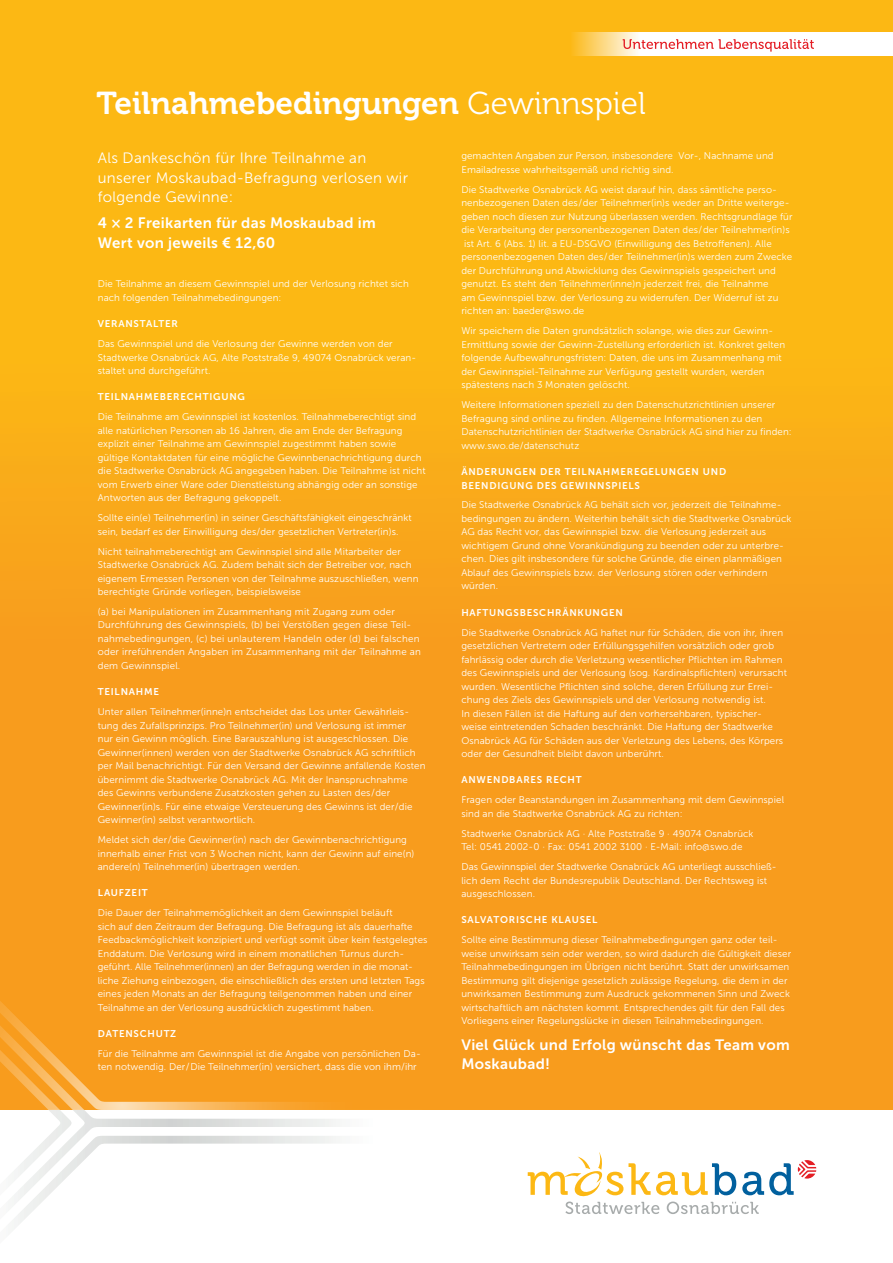
<style>
.page{position:relative;width:893px;height:1263px;background:#fff}
.page>*{position:absolute;margin:0;border:0;box-sizing:border-box;transform-origin:0 0}
.t1{font:31.5px "Museo 700";color:#fff}
.t2{font:15px/19.5px "Museo Sans 700";letter-spacing:.02em;color:#fff}
.t3{font:15px/19.5px "Museo Sans 300";letter-spacing:.02em;color:#fff}
.t4{font:9.75px/13.5px "Museo Sans 300";letter-spacing:.01em;color:#fff}
.t5{font:9.75px/13.5px "Museo Sans 700";letter-spacing:.08em;color:#fff}
.s1{font-family:"Museo 300"}
</style>
<div class="page">
<div style="left:0;top:0;width:893px;height:1110px;background:linear-gradient(to bottom,#fdbd13,#f79420)"></div>
<svg style="left:563px;top:32px;width:330px;height:24px"></svg>
<svg style="left:623px;top:39px;width:191px;height:13px"></svg>
<svg style="left:14px;top:1110px;width:322px;height:119px"></svg>
<svg style="left:0;top:971px;width:423px;height:139px;background:#f89e22"></svg>
<svg style="left:528px;top:1152px;width:288px;height:62px"></svg>
<h1 class="t1" style="left:96px;top:86px;width:551px">Teilnahmebedingungen <span class="s1">Gewinnspiel</span></h1>
<h2 class="t3" style="left:98px;top:148px;width:312px">Als Dankeschön für Ihre Teilnahme an unserer Moskaubad-Befragung verlosen wir folgende Gewinne:</h2>
<h2 class="t2" style="left:98px;top:213px;width:280px">4 × 2 Freikarten für das Moskaubad im<br>Wert von jeweils € 12,60</h2>
<p class="t4" style="left:98px;top:277px;width:313px">Die Teilnahme an diesem Gewinnspiel und der Verlosung richtet sich nach folgenden Teilnahmebedingungen:</p>
<p class="t5" style="left:98px;top:317px;width:82px">VERANSTALTER</p>
<p class="t4" style="left:98px;top:337px;width:320px">Das Gewinnspiel und die Verlosung der Gewinne werden von der<br>Stadtwerke Osnabrück AG, Alte Poststraße 9, 49074 Osnabrück veran&shy;staltet und durchgeführt.</p>
<p class="t5" style="left:98px;top:390px;width:149px">TEILNAHMEBERECHTIGUNG</p>
<p class="t4" style="left:98px;top:410px;width:329px">Die Teilnahme am Gewinnspiel ist kostenlos. Teilnahmeberechtigt sind alle natürlichen Personen ab 16 Jahren, die am Ende der Befragung explizit einer Teilnahme am Gewinnspiel zugestimmt haben sowie gültige Kontaktdaten für eine mögliche Gewinnbenachrichtigung durch die Stadtwerke Osnabrück AG angegeben haben. Die Teilnahme ist nicht vom Erwerb einer Ware oder Dienstleistung abhängig oder an sonstige Antworten aus der Befragung gekoppelt.</p>
<p class="t4" style="left:98px;top:511px;width:315px">Sollte ein(e) Teilnehmer(in) in seiner Geschäftsfähigkeit eingeschränkt sein, bedarf es der Einwilligung des/der gesetzlichen Vertreter(in)s.</p>
<p class="t4" style="left:98px;top:544px;width:322px">Nicht teilnahmeberechtigt am Gewinnspiel sind alle Mitarbeiter der Stadtwerke Osnabrück AG. Zudem behält sich der Betreiber vor, nach eigenem Ermessen Personen von der Teilnahme auszuschließen, wenn berechtigte Gründe vorliegen, beispielsweise</p>
<p class="t4" style="left:98px;top:605px;width:325px">(a) bei Manipulationen im Zusammenhang mit Zugang zum oder Durchführung des Gewinnspiels, (b) bei Verstößen gegen diese Teil&shy;nahmebedingungen, (c) bei unlauterem Handeln oder (d) bei falschen oder irreführenden Angaben im Zusammenhang mit der Teilnahme an dem Gewinnspiel.</p>
<p class="t5" style="left:98px;top:685px;width:63px">TEILNAHME</p>
<p class="t4" style="left:98px;top:705px;width:329px">Unter allen Teilnehmer(inne)n entscheidet das Los unter Gewährleis&shy;tung des Zufallsprinzips. Pro Teilnehmer(in) und Verlosung ist immer<br>nur ein Gewinn möglich. Eine Barauszahlung ist ausgeschlossen. Die Gewinner(innen) werden von der Stadtwerke Osnabrück AG schriftlich per Mail benachrichtigt. Für den Versand der Gewinne anfallende Kosten übernimmt die Stadtwerke Osnabrück AG. Mit der Inanspruchnahme des Gewinns verbundene Zusatzkosten gehen zu Lasten des/der Gewinner(in)s. Für eine etwaige Versteuerung des Gewinns ist der/die Gewinner(in) selbst verantwortlich.</p>
<p class="t4" style="left:98px;top:833px;width:318px">Meldet sich der/die Gewinner(in) nach der Gewinnbenachrichtigung innerhalb einer Frist von 3 Wochen nicht, kann der Gewinn auf eine(n) andere(n) Teilnehmer(in) übertragen werden.</p>
<p class="t5" style="left:98px;top:886px;width:51px">LAUFZEIT</p>
<p class="t4" style="left:98px;top:906px;width:331px">Die Dauer der Teilnahmemöglichkeit an dem Gewinnspiel beläuft<br>sich auf den Zeitraum der Befragung. Die Befragung ist als dauerhafte Feedbackmöglichkeit konzipiert und verfügt somit über kein festgelegtes Enddatum. Die Verlosung wird in einem monatlichen Turnus durch&shy;geführt. Alle Teilnehmer(innen) an der Befragung werden in die monat&shy;liche Ziehung einbezogen, die einschließlich des ersten und letzten Tags eines jeden Monats an der Befragung teilgenommen haben und einer Teilnahme an der Verlosung ausdrücklich zugestimmt haben.</p>
<p class="t5" style="left:98px;top:1027px;width:80px">DATENSCHUTZ</p>
<p class="t4" style="left:98px;top:1047px;width:325px">Für die Teilnahme am Gewinnspiel ist die Angabe von persönlichen Da&shy;ten notwendig. Der/Die Teilnehmer(in) versichert, dass die von ihm/ihr</p>
<p class="t4" style="left:461px;top:149px;width:314px">gemachten Angaben zur Person, insbesondere Vor-, Nachname und<br>Emailadresse wahrheitsgemäß und richtig sind.</p>
<p class="t4" style="left:461px;top:183px;width:333px">Die Stadtwerke Osnabrück AG weist darauf hin, dass sämtliche perso&shy;nenbezogenen Daten des/der Teilnehmer(in)s weder an Dritte weiterge&shy;geben noch diesen zur Nutzung überlassen werden. Rechtsgrundlage für die Verarbeitung der personenbezogenen Daten des/der Teilnehmer(in)s ist Art. 6 (Abs. 1) lit. a EU-DSGVO (Einwilligung des Betroffenen). Alle personenbezogenen Daten des/der Teilnehmer(in)s werden zum Zwecke der Durchführung und Abwicklung des Gewinnspiels gespeichert und genutzt. Es steht den Teilnehmer(inne)n jederzeit frei, die Teilnahme<br>am Gewinnspiel bzw. der Verlosung zu widerrufen. Der Widerruf ist zu richten an: baeder@swo.de</p>
<p class="t4" style="left:461px;top:324px;width:325px">Wir speichern die Daten grundsätzlich solange, wie dies zur Gewinn-Ermittlung sowie der Gewinn-Zustellung erforderlich ist. Konkret gelten folgende Aufbewahrungsfristen: Daten, die uns im Zusammenhang mit der Gewinnspiel-Teilnahme zur Verfügung gestellt wurden, werden spätestens nach 3 Monaten gelöscht.</p>
<p class="t4" style="left:461px;top:398px;width:332px">Weitere Informationen speziell zu den Datenschutzrichtlinien unserer Befragung sind online zu finden. Allgemeine Informationen zu den Datenschutzrichtlinien der Stadtwerke Osnabrück AG sind hier zu finden: www.swo.de/datenschutz</p>
<p class="t5" style="left:461px;top:465px;width:266px">ÄNDERUNGEN DER TEILNAHMEREGELUNGEN UND<br>BEENDIGUNG DES GEWINNSPIELS</p>
<p class="t4" style="left:461px;top:498px;width:331px">Die Stadtwerke Osnabrück AG behält sich vor, jederzeit die Teilnahme&shy;bedingungen zu ändern. Weiterhin behält sich die Stadtwerke Osnabrück AG das Recht vor, das Gewinnspiel bzw. die Verlosung jederzeit aus wichtigem Grund ohne Vorankündigung zu beenden oder zu unterbre&shy;chen. Dies gilt insbesondere für solche Gründe, die einen planmäßigen Ablauf des Gewinnspiels bzw. der Verlosung stören oder verhindern würden.</p>
<p class="t5" style="left:461px;top:605px;width:163px">HAFTUNGSBESCHRÄNKUNGEN</p>
<p class="t4" style="left:461px;top:625px;width:327px">Die Stadtwerke Osnabrück AG haftet nur für Schäden, die von ihr, ihren gesetzlichen Vertretern oder Erfüllungsgehilfen vorsätzlich oder grob fahrlässig oder durch die Verletzung wesentlicher Pflichten im Rahmen des Gewinnspiels und der Verlosung (sog. Kardinalspflichten) verursacht wurden. Wesentliche Pflichten sind solche, deren Erfüllung zur Errei&shy;chung des Ziels des Gewinnspiels und der Verlosung notwendig ist.<br>In diesen Fällen ist die Haftung auf den vorhersehbaren, typischer&shy;weise eintretenden Schaden beschränkt. Die Haftung der Stadtwerke Osnabrück AG für Schäden aus der Verletzung des Lebens, des Körpers oder der Gesundheit bleibt davon unberührt.</p>
<p class="t5" style="left:461px;top:773px;width:122px">ANWENDBARES RECHT</p>
<p class="t4" style="left:461px;top:793px;width:324px">Fragen oder Beanstandungen im Zusammenhang mit dem Gewinnspiel sind an die Stadtwerke Osnabrück AG zu richten:</p>
<p class="t4" style="left:461px;top:827px;width:294px">Stadtwerke Osnabrück AG · Alte Poststraße 9 · 49074 Osnabrück<br>Tel: 0541 2002-0 · Fax: 0541 2002 3100 · E-Mail: info@swo.de</p>
<p class="t4" style="left:461px;top:860px;width:317px">Das Gewinnspiel der Stadtwerke Osnabrück AG unterliegt ausschließ&shy;lich dem Recht der Bundesrepublik Deutschland. Der Rechtsweg ist ausgeschlossen.</p>
<p class="t5" style="left:461px;top:913px;width:138px">SALVATORISCHE KLAUSEL</p>
<p class="t4" style="left:461px;top:933px;width:331px">Sollte eine Bestimmung dieser Teilnahmebedingungen ganz oder teil&shy;weise unwirksam sein oder werden, so wird dadurch die Gültigkeit dieser Teilnahmebedingungen im Übrigen nicht berührt. Statt der unwirksamen Bestimmung gilt diejenige gesetzlich zulässige Regelung, die dem in der unwirksamen Bestimmung zum Ausdruck gekommenen Sinn und Zweck wirtschaftlich am nächsten kommt. Entsprechendes gilt für den Fall des Vorliegens einer Regelungslücke in diesen Teilnahmebedingungen.</p>
<h2 class="t2" style="left:461px;top:1035px;width:330px">Viel Glück und Erfolg wünscht das Team vom<br>Moskaubad!</h2>
</div>
